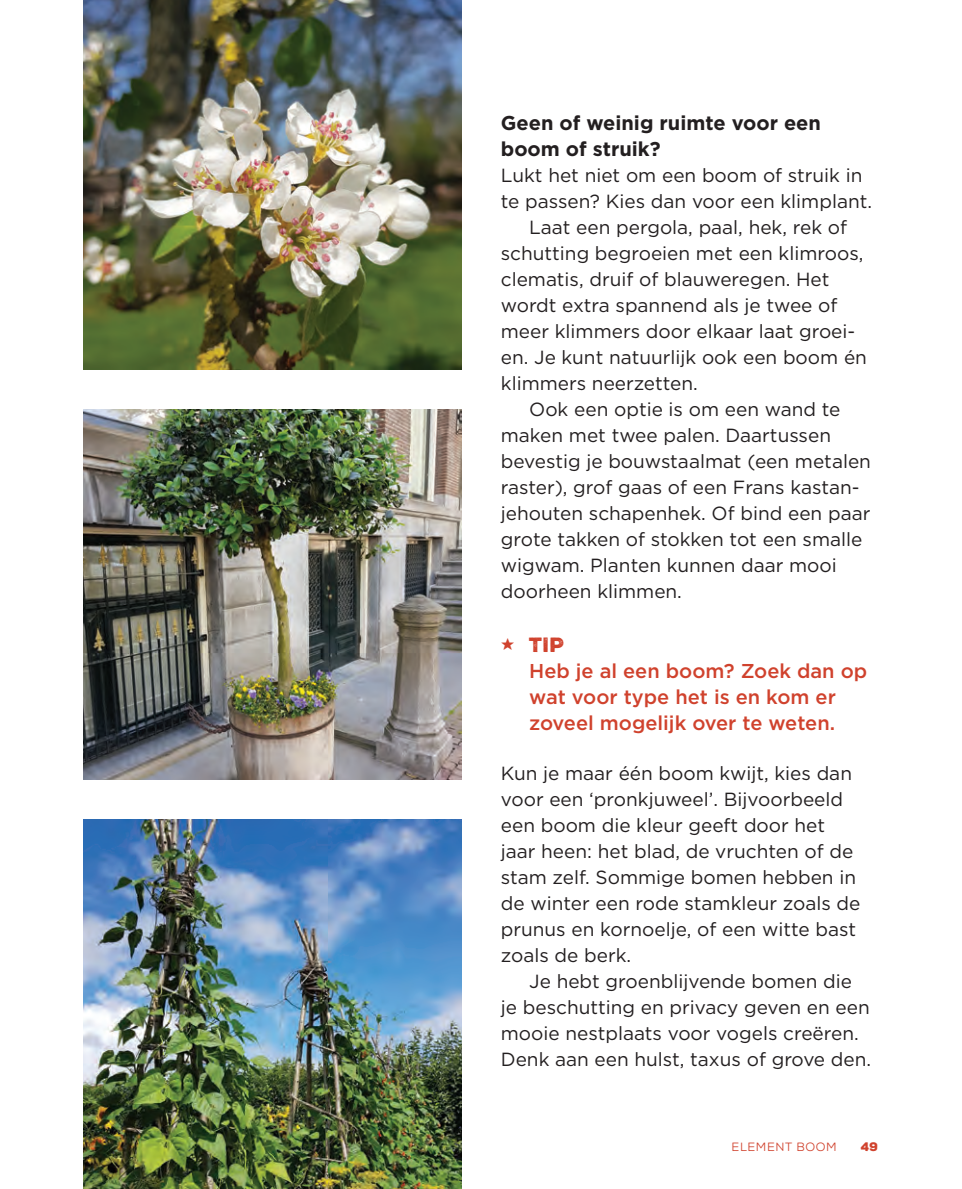
<style>
.page{position:relative;width:962px;height:1189px;background:#fff}
.page>*{position:absolute;margin:0;border:0;box-sizing:border-box;transform-origin:0 0}
.t1{font:500 20px/26px "Gotham HTF";color:#d0422d}
.t2{font:700 20px/26px "Gotham HTF";color:#231f20}
.t3{font:20px "Nexa Rust Sans Black 01";color:#d0422d}
.t4{font:19px/26px "Gotham HTF";color:#231f20}
.t5{font:12px "Nexa Rust Sans";letter-spacing:.05em;color:#d0422d}
.t6{font:900 12px "Nexa Rust Sans";color:#d0422d}
</style>
<div class="page">
<img style="left:84px;top:0;width:377px;height:369px">
<img style="left:84px;top:819px;width:377px;height:369px">
<img style="left:84px;top:409px;width:377px;height:370px">
<p class="t2" style="left:501px;top:109px;width:322px">Geen of weinig ruimte voor een boom of struik?</p>
<p class="t4" style="left:501px;top:162px;width:363px">Lukt het niet om een boom of struik in</p>
<p class="t4" style="left:501px;top:188px;width:373px">te passen? Kies dan voor een klimplant.</p>
<p class="t4" style="left:529px;top:214px;width:319px">Laat een pergola, paal, hek, rek of</p>
<p class="t4" style="left:501px;top:240px;width:364px">schutting begroeien met een klimroos,</p>
<p class="t4" style="left:501px;top:266px;width:330px">clematis, druif of blauweregen. Het</p>
<p class="t4" style="left:501px;top:292px;width:338px">wordt extra spannend als je twee of</p>
<p class="t4" style="left:501px;top:318px;width:356px">meer klimmers door elkaar laat groei-</p>
<p class="t4" style="left:501px;top:344px;width:367px">en. Je kunt natuurlijk ook een boom én</p>
<p class="t4" style="left:501px;top:370px;width:198px">klimmers neerzetten.</p>
<p class="t4" style="left:529px;top:396px;width:313px">Ook een optie is om een wand te</p>
<p class="t4" style="left:501px;top:422px;width:332px">maken met twee palen. Daartussen</p>
<p class="t4" style="left:501px;top:447px;width:371px">bevestig je bouwstaalmat (een metalen</p>
<p class="t4" style="left:501px;top:473px;width:360px">raster), grof gaas of een Frans kastan-</p>
<p class="t4" style="left:501px;top:499px;width:371px">jehouten schapenhek. Of bind een paar</p>
<p class="t4" style="left:501px;top:525px;width:363px">grote takken of stokken tot een smalle</p>
<p class="t4" style="left:501px;top:551px;width:337px">wigwam. Planten kunnen daar mooi</p>
<p class="t4" style="left:501px;top:577px;width:183px">doorheen klimmen.</p>
<p class="t3" style="left:529px;top:631px;width:37px">TIP</p>
<p class="t1" style="left:529px;top:657px;width:339px">Heb je al een boom? Zoek dan op wat voor type het is en kom er zoveel mogelijk over te weten.</p>
<p class="t4" style="left:501px;top:760px;width:361px">Kun je maar één boom kwijt, kies dan voor een ‘pronkjuweel’. Bijvoorbeeld een boom die kleur geeft door het jaar heen: het blad, de vruchten of de stam zelf. Sommige bomen hebben in de winter een rode stamkleur zoals de prunus en kornoelje, of een witte bast zoals de berk.</p>
<p class="t4" style="left:501px;top:968px;width:372px;text-indent:28px">Je hebt groenblijvende bomen die je beschutting en privacy geven en een mooie nestplaats voor vogels creëren.<br>Denk aan een hulst, taxus of grove den.</p>
<p class="t5" style="left:731px;top:1139px;width:107px">ELEMENT BOOM</p>
<p class="t6" style="left:860px;top:1138px;width:19px">49</p>
</div>
